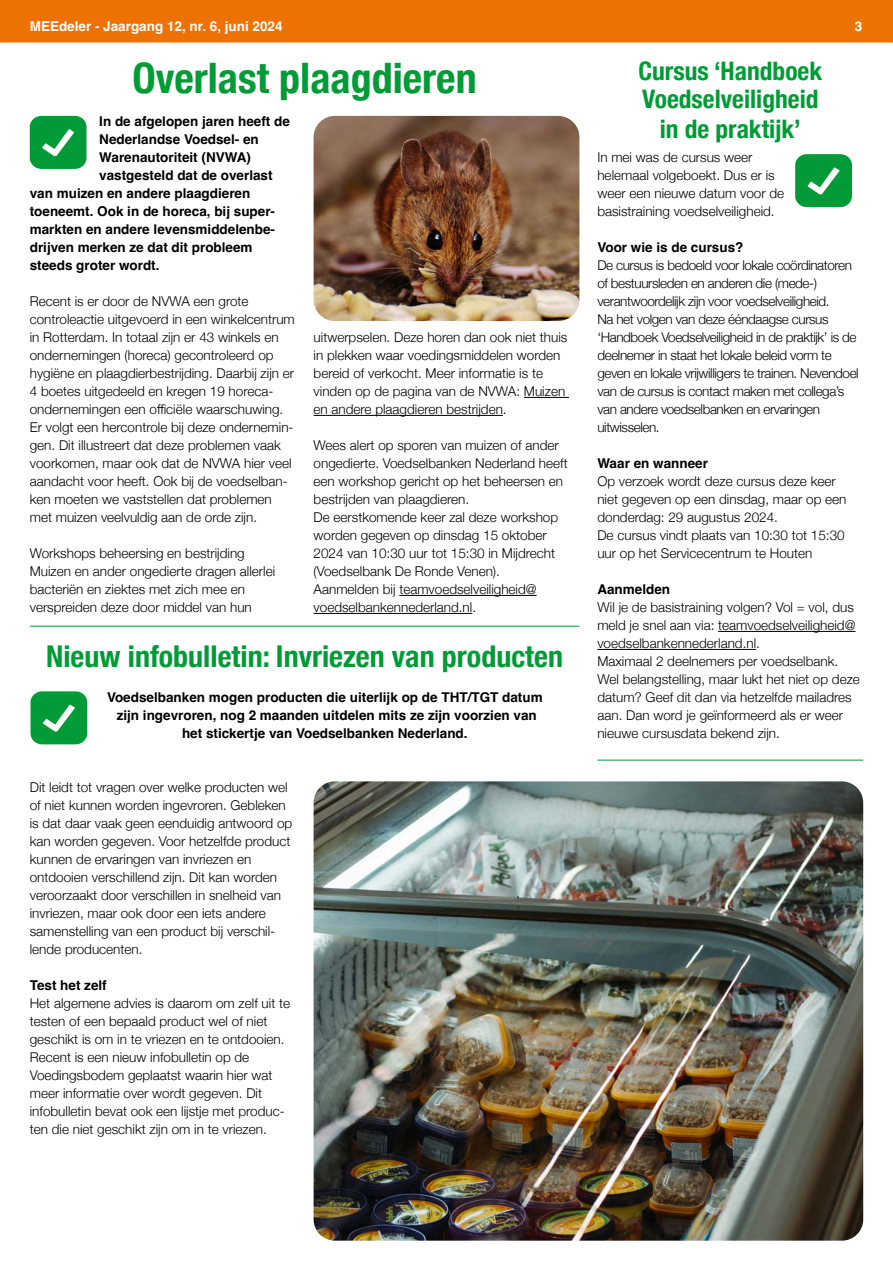
<style>
.page{position:relative;width:893px;height:1263px;background:#fff}
.page>*{position:absolute;margin:0;border:0;box-sizing:border-box;transform-origin:0 0}
.t1{font:700 condensed 42px "Helvetica Neue";color:#009b36}
.t2{font:700 condensed 30px "Helvetica Neue";color:#009b36}
.t3{font:700 condensed 25.5px/29.2px "Helvetica Neue";color:#009b36;text-align:center}
.t4{font:300 13.5px/18px "Helvetica Neue";color:#000}
.t5{font:700 13.5px/18px "Helvetica";color:#000;text-align:center}
.t6{font:300 13.5px/18px "Helvetica Neue";letter-spacing:-.03em;color:#000}
.t7{font:700 13.5px "Helvetica";color:#fff}
</style>
<div class="page">
<div style="left:0;top:0;width:893px;height:43px;background:#ee7203;border:2px solid #ee7203"></div>
<hr style="left:524px;top:397px;width:45px;height:1px;background:#000">
<hr style="left:314px;top:415px;width:189px;height:1px;background:#000">
<hr style="left:399px;top:595px;width:138px;height:1px;background:#000">
<hr style="left:314px;top:613px;width:158px;height:1px;background:#000">
<img style="left:314px;top:116px;width:265px;height:205px">
<svg style="left:29px;top:115px;width:58px;height:54px;background:#27aa54"></svg>
<hr style="left:30px;top:626px;width:549px;height:1px;background:#009b36">
<hr style="left:718px;top:631px;width:137px;height:1px;background:#000">
<hr style="left:597px;top:649px;width:159px;height:1px;background:#000">
<svg style="left:795px;top:154px;width:57px;height:54px;background:#23a851"></svg>
<hr style="left:597px;top:760px;width:266px;height:1px;background:#009b36">
<svg style="left:30px;top:691px;width:58px;height:54px;background:#27aa54"></svg>
<img style="left:314px;top:781px;width:549px;height:460px">
<p class="t7" style="left:30px;top:18px;width:254px">MEEdeler - Jaargang 12, nr. 6, juni 2024</p>
<p class="t7" style="left:855px;top:18px;width:9px">3</p>
<h1 class="t1" style="left:132px;top:43px;width:346px">Overlast plaagdieren</h1>
<p class="t5" style="left:99px;top:114px;width:192px">In de afgelopen jaren heeft de</p>
<p class="t5" style="left:99px;top:132px;width:161px">Nederlandse Voedsel- en</p>
<p class="t5" style="left:99px;top:150px;width:153px">Warenautoriteit (NVWA)</p>
<p class="t5" style="left:99px;top:168px;width:175px">vastgesteld dat de overlast</p>
<p class="t5" style="left:30px;top:186px;width:222px">van muizen en andere plaagdieren</p>
<p class="t5" style="left:30px;top:204px;width:247px">toeneemt. Ook in de horeca, bij super-</p>
<p class="t5" style="left:30px;top:222px;width:247px">markten en andere levensmiddelenbe-</p>
<p class="t5" style="left:30px;top:240px;width:224px">drijven merken ze dat dit probleem</p>
<p class="t5" style="left:30px;top:258px;width:131px">steeds groter wordt.</p>
<p class="t4" style="left:30px;top:291px;width:267px">Recent is er door de NVWA een grote controleactie uitgevoerd in een winkelcentrum in Rotterdam. In totaal zijn er 43 winkels en ondernemingen (horeca) gecontroleerd op hygiëne en plaagdierbestrijding. Daarbij zijn er 4 boetes uitgedeeld en kregen 19 horeca&shy;ondernemingen een officiële waarschuwing.<br>Er volgt een hercontrole bij deze ondernemin&shy;gen. Dit illustreert dat deze problemen vaak voorkomen, maar ook dat de NVWA hier veel aandacht voor heeft. Ook bij de voedselban&shy;ken moeten we vaststellen dat problemen met muizen veelvuldig aan de orde zijn.</p>
<p class="t4" style="left:30px;top:543px;width:247px">Workshops beheersing en bestrijding Muizen en ander ongedierte dragen allerlei bacteriën en ziektes met zich mee en verspreiden deze door middel van hun</p>
<h3 class="t3" style="left:638px;top:54px;width:185px">Cursus ‘Handboek<br>Voedselveiligheid in de praktijk’</h3>
<p class="t4" style="left:597px;top:147px;width:188px">In mei was de cursus weer helemaal volgeboekt. Dus er is weer een nieuwe datum voor de basistraining voedselveiligheid.</p>
<p class="t5" style="left:597px;top:240px;width:148px">Voor wie is de cursus?</p>
<p class="t6" style="left:597px;top:255px;width:263px">De cursus is bedoeld voor lokale coördinatoren of bestuursleden en anderen die (mede-) verantwoordelijk zijn voor voedselveiligheid.<br>Na het volgen van deze ééndaagse cursus ‘Handboek Voedselveiligheid in de praktijk’ is de deelnemer in staat het lokale beleid vorm te geven en lokale vrijwilligers te trainen. Nevendoel van de cursus is contact maken met collega’s van andere voedselbanken en ervaringen uitwisselen.</p>
<p class="t5" style="left:597px;top:456px;width:112px">Waar en wanneer</p>
<p class="t4" style="left:597px;top:471px;width:251px">Op verzoek wordt deze cursus deze keer niet gegeven op een dinsdag, maar op een donderdag: 29 augustus 2024.<br>De cursus vindt plaats van 10:30 tot 15:30 uur op het Servicecentrum te Houten</p>
<p class="t5" style="left:597px;top:582px;width:74px">Aanmelden</p>
<p class="t4" style="left:597px;top:597px;width:264px">Wil je de basistraining volgen? Vol = vol, dus meld je snel aan via: teamvoedselveiligheid@ voedselbankennederland.nl.<br>Maximaal 2 deelnemers per voedselbank.<br>Wel belangstelling, maar lukt het niet op deze datum? Geef dit dan via hetzelfde mailadres aan. Dan word je geïnformeerd als er weer nieuwe cursusdata bekend zijn.</p>
<p class="t4" style="left:314px;top:327px;width:255px">uitwerpselen. Deze horen dan ook niet thuis in plekken waar voedingsmiddelen worden bereid of verkocht. Meer informatie is te vinden op de pagina van de NVWA: Muizen en andere plaagdieren bestrijden.</p>
<p class="t4" style="left:314px;top:435px;width:256px">Wees alert op sporen van muizen of ander ongedierte. Voedselbanken Nederland heeft een workshop gericht op het beheersen en bestrijden van plaagdieren.<br>De eerstkomende keer zal deze workshop worden gegeven op dinsdag 15 oktober 2024 van 10:30 uur tot 15:30 in Mijdrecht (Voedselbank De Ronde Venen).<br>Aanmelden bij teamvoedselveiligheid@ voedselbankennederland.nl.</p>
<h2 class="t2" style="left:46px;top:631px;width:518px">Nieuw infobulletin: Invriezen van producten</h2>
<p class="t5" style="left:107px;top:690px;width:437px">Voedselbanken mogen producten die uiterlijk op de THT/TGT datum zijn ingevroren, nog 2 maanden uitdelen mits ze zijn voorzien van het stickertje van Voedselbanken Nederland.</p>
<p class="t4" style="left:30px;top:777px;width:264px">Dit leidt tot vragen over welke producten wel of niet kunnen worden ingevroren. Gebleken is dat daar vaak geen eenduidig antwoord op kan worden gegeven. Voor hetzelfde product kunnen de ervaringen van invriezen en ontdooien verschillend zijn. Dit kan worden veroorzaakt door verschillen in snelheid van invriezen, maar ook door een iets andere samenstelling van een product bij verschil&shy;lende producenten.</p>
<p class="t5" style="left:30px;top:978px;width:79px">Test het zelf</p>
<p class="t4" style="left:30px;top:993px;width:262px">Het algemene advies is daarom om zelf uit te testen of een bepaald product wel of niet geschikt is om in te vriezen en te ontdooien.<br>Recent is een nieuw infobulletin op de Voedingsbodem geplaatst waarin hier wat meer informatie over wordt gegeven. Dit infobulletin bevat ook een lijstje met produc&shy;ten die niet geschikt zijn om in te vriezen.</p>
</div>
